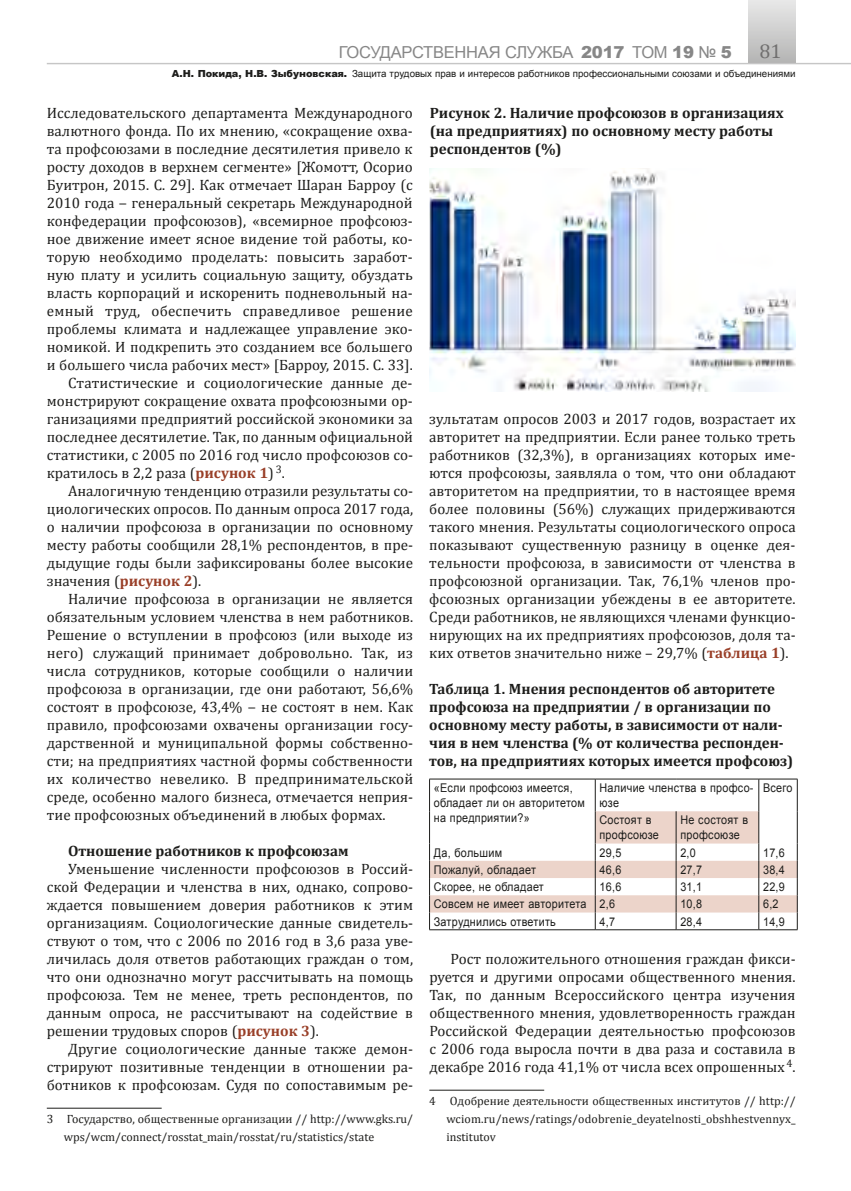
<style>
.page{position:relative;width:851px;height:1191px;background:#fff}
.page>*{position:absolute;margin:0;border:0;box-sizing:border-box;transform-origin:0 0}
.t1{font:19.95px "Cambria";color:#706f6f}
.t2{font:16.5px "Arial";letter-spacing:-.015em;color:#878787}
.t3{font:15px/18px "Cambria";color:#1d1d1b;text-align:justify}
.t4{font:700 15px/18px "Cambria";color:#1d1d1b}
.t5{font:12px/15px "Arial";letter-spacing:.025em;color:#1d1d1b;scale:.9 1}
.t6{font:12px/18px "Cambria";color:#1d1d1b}
.t7{font:9.75px "Arial";color:#1d1d1b}
.s1{font-weight:900}
.s2{font-weight:700;color:#993f28}
</style>
<div class="page">
<div style="left:748px;top:0;width:47px;height:64px;background:linear-gradient(to bottom,#e8e8e8,#b5b4b4)"></div>
<hr style="left:47px;top:63px;width:803px;height:1px;background:#c6c6c6">
<hr style="left:47px;top:1108px;width:115px;height:1px;background:#1d1d1b">
<hr style="left:429px;top:779px;width:166px;height:1px;background:#1d1d1b">
<hr style="left:429px;top:779px;width:1px;height:32px;background:#1d1d1b">
<hr style="left:595px;top:779px;width:81px;height:1px;background:#1d1d1b">
<hr style="left:595px;top:779px;width:1px;height:32px;background:#1d1d1b">
<hr style="left:676px;top:779px;width:82px;height:1px;background:#1d1d1b">
<hr style="left:758px;top:779px;width:39px;height:1px;background:#1d1d1b">
<hr style="left:758px;top:779px;width:1px;height:32px;background:#1d1d1b">
<hr style="left:796px;top:779px;width:1px;height:32px;background:#1d1d1b">
<svg style="left:429px;top:811px;width:368px;height:118px"></svg>
<hr style="left:429px;top:929px;width:166px;height:1px;background:#1d1d1b">
<hr style="left:595px;top:929px;width:81px;height:1px;background:#1d1d1b">
<hr style="left:676px;top:929px;width:82px;height:1px;background:#1d1d1b">
<hr style="left:758px;top:929px;width:39px;height:1px;background:#1d1d1b">
<hr style="left:429px;top:1090px;width:115px;height:1px;background:#1d1d1b">
<img style="left:429px;top:168px;width:366px;height:224px">
<h1 class="t1" style="left:759px;top:40px;width:24px">81</h1>
<p class="t7" style="left:172px;top:67px;width:625px"><span class="s1">А.Н. Покида, Н.В. Зыбуновская.</span> Защита трудовых прав и интересов работников профессиональными союзами и объединениями</p>
<p class="t2" style="left:339px;top:41px;width:394px">Государственная служба <span class="s1">2017</span> том <span class="s1">19</span> № <span class="s1">5</span></p>
<p class="t3" style="left:47px;top:104px;width:367px">Исследовательского департамента Международного</p>
<p class="t3" style="left:47px;top:122px;width:367px">валютного фонда. По их мнению, «сокращение охва-</p>
<p class="t3" style="left:47px;top:140px;width:367px">та профсоюзами в последние десятилетия привело к</p>
<p class="t3" style="left:47px;top:158px;width:367px">росту доходов в верхнем сегменте» [Жомотт, Осорио</p>
<p class="t3" style="left:47px;top:176px;width:367px">Буитрон, 2015. С. 29]. Как отмечает Шаран Барроу (с</p>
<p class="t3" style="left:47px;top:194px;width:367px">2010 года ‒ генеральный секретарь Международной</p>
<p class="t3" style="left:47px;top:212px;width:367px">конфедерации профсоюзов), «всемирное профсоюз-</p>
<p class="t3" style="left:47px;top:230px;width:367px">ное движение имеет ясное видение той работы, ко-</p>
<p class="t3" style="left:47px;top:248px;width:367px">торую необходимо проделать: повысить заработ-</p>
<p class="t3" style="left:47px;top:266px;width:367px">ную плату и усилить социальную защиту, обуздать</p>
<p class="t3" style="left:47px;top:284px;width:367px">власть корпораций и искоренить подневольный на-</p>
<p class="t3" style="left:47px;top:302px;width:367px">емный труд, обеспечить справедливое решение</p>
<p class="t3" style="left:47px;top:320px;width:367px">проблемы климата и надлежащее управление эко-</p>
<p class="t3" style="left:47px;top:338px;width:367px">номикой. И подкрепить это созданием все большего</p>
<p class="t3" style="left:47px;top:356px;width:366px">и большего числа рабочих мест» [Барроу, 2015. С. 33].</p>
<p class="t3" style="left:68px;top:374px;width:346px">Статистические и социологические данные де-</p>
<p class="t3" style="left:47px;top:392px;width:367px">монстрируют сокращение охвата профсоюзными ор-</p>
<p class="t3" style="left:47px;top:410px;width:367px">ганизациями предприятий российской экономики за</p>
<p class="t3" style="left:47px;top:428px;width:368px">последнее десятилетие. Так, по данным официальной</p>
<p class="t3" style="left:47px;top:446px;width:368px">статистики, с 2005 по 2016 год число профсоюзов со-</p>
<p class="t3" style="left:47px;top:464px;width:238px">кратилось в 2,2 раза (<span class="s2">рисунок 1</span>) <sup>3</sup>.</p>
<p class="t3" style="left:68px;top:482px;width:346px">Аналогичную тенденцию отразили результаты со-</p>
<p class="t3" style="left:47px;top:500px;width:368px">циологических опросов. По данным опроса 2017 года,</p>
<p class="t3" style="left:47px;top:518px;width:368px">о наличии профсоюза в организации по основному</p>
<p class="t3" style="left:47px;top:536px;width:368px">месту работы сообщили 28,1% респондентов, в пре-</p>
<p class="t3" style="left:47px;top:554px;width:368px">дыдущие годы были зафиксированы более высокие</p>
<p class="t3" style="left:47px;top:572px;width:154px">значения (<span class="s2">рисунок 2</span>).</p>
<p class="t3" style="left:68px;top:590px;width:346px">Наличие профсоюза в организации не является</p>
<p class="t3" style="left:47px;top:608px;width:366px">обязательным условием членства в нем работников.</p>
<p class="t3" style="left:47px;top:626px;width:368px">Решение о вступлении в профсоюз (или выходе из</p>
<p class="t3" style="left:47px;top:644px;width:367px">него) служащий принимает добровольно. Так, из</p>
<p class="t3" style="left:47px;top:662px;width:368px">числа сотрудников, которые сообщили о наличии</p>
<p class="t3" style="left:47px;top:680px;width:368px">профсоюза в организации, где они работают, 56,6%</p>
<p class="t3" style="left:47px;top:698px;width:368px">состоят в профсоюзе, 43,4% ‒ не состоят в нем. Как</p>
<p class="t3" style="left:47px;top:716px;width:368px">правило, профсоюзами охвачены организации госу-</p>
<p class="t3" style="left:47px;top:734px;width:368px">дарственной и муниципальной формы собственно-</p>
<p class="t3" style="left:47px;top:752px;width:368px">сти; на предприятиях частной формы собственности</p>
<p class="t3" style="left:47px;top:770px;width:368px">их количество невелико. В предпринимательской</p>
<p class="t3" style="left:47px;top:788px;width:368px">среде, особенно малого бизнеса, отмечается неприя-</p>
<p class="t3" style="left:47px;top:806px;width:338px">тие профсоюзных объединений в любых формах.</p>
<p class="t4" style="left:68px;top:841px;width:282px">Отношение работников к профсоюзам</p>
<p class="t3" style="left:47px;top:860px;width:368px;text-indent:21px">Уменьшение численности профсоюзов в Россий&shy;ской Федерации и членства в них, однако, сопрово&shy;ждается повышением доверия работников к этим организациям. Социологические данные свидетель&shy;ствуют о том, что с 2006 по 2016 год в 3,6 раза уве&shy;личилась доля ответов работающих граждан о том, что они однозначно могут рассчитывать на помощь профсоюза. Тем не менее, треть респондентов, по данным опроса, не рассчитывают на содействие в решении трудовых споров (<span class="s2">рисунок 3</span>).</p>
<p class="t3" style="left:47px;top:1040px;width:368px;text-indent:21px">Другие социологические данные также демон&shy;стрируют позитивные тенденции в отношении ра&shy;ботников к профсоюзам. Судя по сопоставимым ре-</p>
<p class="t6" style="left:64px;top:1110px;width:351px;text-indent:-17px">3 Государство, общественные организации // http://www.gks.ru/ wps/wcm/connect/rosstat_main/rosstat/ru/statistics/state</p>
<p class="t4" style="left:429px;top:103px;width:355px">Рисунок 2. Наличие профсоюзов в организациях (на предприятиях) по основному месту работы респондентов (%)</p>
<p class="t3" style="left:429px;top:410px;width:368px">зультатам опросов 2003 и 2017 годов, возрастает их авторитет на предприятии. Если ранее только треть работников (32,3%), в организациях которых име&shy;ются профсоюзы, заявляла о том, что они обладают авторитетом на предприятии, то в настоящее время более половины (56%) служащих придерживаются такого мнения. Результаты социологического опроса показывают существенную разницу в оценке дея&shy;тельности профсоюза, в зависимости от членства в профсоюзной организации. Так, 76,1% членов про&shy;фсоюзных организации убеждены в ее авторитете.<br>Среди работников, не являющихся членами функцио&shy;нирующих на их предприятиях профсоюзов, доля та&shy;ких ответов значительно ниже – 29,7% (<span class="s2">таблица 1</span>).</p>
<p class="t4" style="left:429px;top:679px;width:365px">Таблица 1. Мнения респондентов об авторитете профсоюза на предприятии / в организации по основному месту работы, в зависимости от нали&shy;чия в нем членства (% от количества респонден&shy;тов, на предприятиях которых имеется профсоюз)</p>
<p class="t5" style="left:434px;top:780px;width:169px">«Если профсоюз имеется, обладает ли он авторитетом на предприятии?»</p>
<p class="t5" style="left:599px;top:780px;width:173px">Н аличие членства в профсо&shy;юзе</p>
<p class="t5" style="left:763px;top:780px;width:34px">Всего</p>
<p class="t5" style="left:599px;top:812px;width:67px">Состоят в профсоюзе</p>
<p class="t5" style="left:680px;top:812px;width:77px">Н е состоят в профсоюзе</p>
<p class="t5" style="left:434px;top:845px;width:77px">Да, большим</p>
<p class="t5" style="left:599px;top:845px;width:26px">29,5</p>
<p class="t5" style="left:680px;top:845px;width:19px">2,0</p>
<p class="t5" style="left:763px;top:845px;width:26px">17,6</p>
<p class="t5" style="left:434px;top:862px;width:115px">Пожалуй, обладает</p>
<p class="t5" style="left:599px;top:862px;width:26px">46,6</p>
<p class="t5" style="left:680px;top:862px;width:26px">27,7</p>
<p class="t5" style="left:763px;top:862px;width:26px">38,4</p>
<p class="t5" style="left:434px;top:879px;width:124px">Скорее, не обладает</p>
<p class="t5" style="left:599px;top:879px;width:26px">16,6</p>
<p class="t5" style="left:680px;top:879px;width:26px">31,1</p>
<p class="t5" style="left:763px;top:879px;width:26px">22,9</p>
<p class="t5" style="left:434px;top:896px;width:203px">Совсем не имеет авторитета 2,6</p>
<p class="t5" style="left:680px;top:896px;width:26px">10,8</p>
<p class="t5" style="left:763px;top:896px;width:19px">6,2</p>
<p class="t5" style="left:434px;top:914px;width:137px">Затруднились ответить</p>
<p class="t5" style="left:599px;top:914px;width:19px">4,7</p>
<p class="t5" style="left:680px;top:914px;width:26px">28,4</p>
<p class="t5" style="left:763px;top:914px;width:26px">14,9</p>
<p class="t3" style="left:429px;top:950px;width:368px;text-indent:21px">Рост положительного отношения граждан фикси&shy;руется и другими опросами общественного мнения.<br>Так, по данным Всероссийского центра изучения общественного мнения, удовлетворенность граждан Российской Федерации деятельностью профсоюзов с 2006 года выросла почти в два раза и составила в декабре 2016 года 41,1% от числа всех опрошенных <sup>4</sup>.</p>
<p class="t6" style="left:446px;top:1092px;width:351px;text-align:justify;text-indent:-17px">4 Одобрение деятельности общественных институтов // http:// wciom.ru/news/ratings/odobrenie_deyatelnosti_obshhestvennyx_ institutov</p>
</div>
